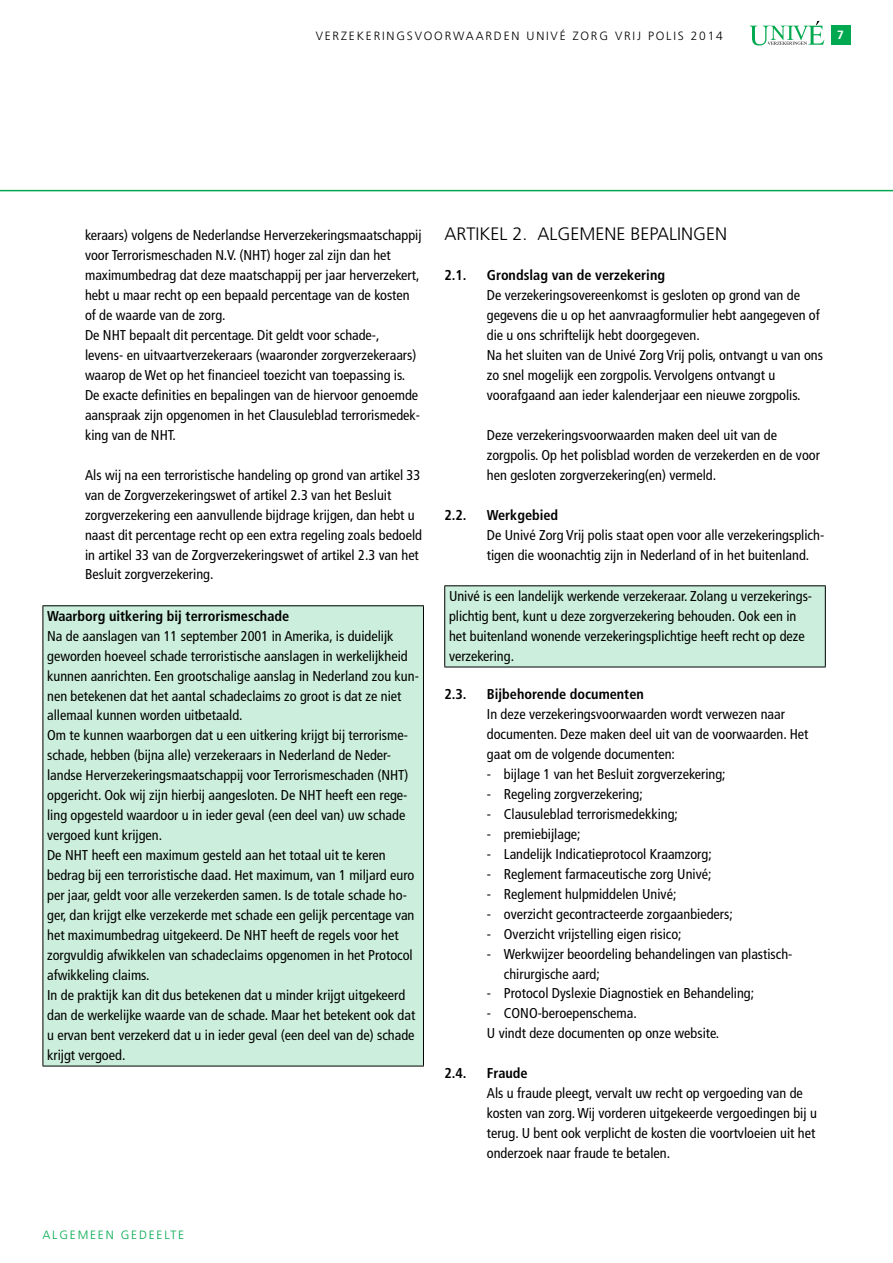
<style>
.page{position:relative;width:893px;height:1263px;background:#fff}
.page>*{position:absolute;margin:0;border:0;box-sizing:border-box;transform-origin:0 0}
.t1{font:300 18px "Frutiger";color:#000}
.t2{font:condensed 14.25px/20px "Frutiger";color:#000}
.t3{font:700 condensed 14.25px "Frutiger";color:#000}
.t4{font:300 12px "Frutiger";letter-spacing:.15em;color:#000}
.t5{font:300 12px "Frutiger";color:#00a94f}
.t6{font:700 12px "Frutiger";color:#fff}
</style>
<div class="page">
<svg style="left:0;top:189px;width:893px;height:2px;background:#6ece9a"></svg>
<div style="left:831px;top:26px;width:19px;height:19px;background:#00a94f"></div>
<svg style="left:749px;top:21px;width:75px;height:25px"></svg>
<div style="left:43px;top:606px;width:380px;height:460px;background:#cceedc"></div>
<hr style="left:43px;top:605px;width:381px;height:1px;background:#000">
<hr style="left:43px;top:606px;width:1px;height:460px;background:#000">
<hr style="left:423px;top:606px;width:1px;height:460px;background:#000">
<hr style="left:43px;top:1066px;width:381px;height:1px;background:#000">
<div style="left:445px;top:586px;width:380px;height:81px;background:#cceedc"></div>
<hr style="left:444px;top:585px;width:382px;height:1px;background:#000">
<hr style="left:444px;top:586px;width:1px;height:81px;background:#000">
<hr style="left:825px;top:586px;width:1px;height:81px;background:#000">
<hr style="left:444px;top:667px;width:382px;height:1px;background:#000">
<p class="t4" style="left:316px;top:29px;width:409px">VERZEKERINGSVOORWAARDEN UNIVÉ ZORG VRIJ POLIS 2014</p>
<p class="t6" style="left:837px;top:27px;width:8px">7</p>
<p class="t2" style="left:85px;top:225px;width:338px">keraars) volgens de Nederlandse Herverzekeringsmaatschappij voor Terrorismeschaden N.V. (NHT) hoger zal zijn dan het maximumbedrag dat deze maatschappij per jaar herverzekert, hebt u maar recht op een bepaald percentage van de kosten of de waarde van de zorg.<br>De NHT bepaalt dit percentage. Dit geldt voor schade-,<br>levens- en uitvaartverzekeraars (waaronder zorgverzekeraars) waarop de Wet op het financieel toezicht van toepassing is.<br>De exacte definities en bepalingen van de hiervoor genoemde aanspraak zijn opgenomen in het Clausuleblad terrorismedek&shy;king van de NHT.</p>
<p class="t2" style="left:85px;top:465px;width:339px">Als wij na een terroristische handeling op grond van artikel 33 van de Zorgverzekeringswet of artikel 2.3 van het Besluit zorgverzekering een aanvullende bijdrage krijgen, dan hebt u naast dit percentage recht op een extra regeling zoals bedoeld in artikel 33 van de Zorgverzekeringswet of artikel 2.3 van het Besluit zorgverzekering.</p>
<p class="t3" style="left:47px;top:607px;width:244px">Waarborg uitkering bij terrorismeschade</p>
<p class="t2" style="left:47px;top:626px;width:373px">Na de aanslagen van 11 september 2001 in Amerika, is duidelijk geworden hoeveel schade terroristische aanslagen in werkelijkheid kunnen aanrichten. Een grootschalige aanslag in Nederland zou kun&shy;nen betekenen dat het aantal schadeclaims zo groot is dat ze niet allemaal kunnen worden uitbetaald.<br>Om te kunnen waarborgen dat u een uitkering krijgt bij terrorisme&shy;schade, hebben (bijna alle) verzekeraars in Nederland de Neder&shy;landse Herverzekeringsmaatschappij voor Terrorismeschaden (NHT) opgericht. Ook wij zijn hierbij aangesloten. De NHT heeft een rege&shy;ling opgesteld waardoor u in ieder geval (een deel van) uw schade vergoed kunt krijgen.<br>De NHT heeft een maximum gesteld aan het totaal uit te keren bedrag bij een terroristische daad. Het maximum, van 1 miljard euro per jaar, geldt voor alle verzekerden samen. Is de totale schade ho&shy;ger, dan krijgt elke verzekerde met schade een gelijk percentage van het maximumbedrag uitgekeerd. De NHT heeft de regels voor het zorgvuldig afwikkelen van schadeclaims opgenomen in het Protocol afwikkeling claims.<br>In de praktijk kan dit dus betekenen dat u minder krijgt uitgekeerd dan de werkelijke waarde van de schade. Maar het betekent ook dat u ervan bent verzekerd dat u in ieder geval (een deel van de) schade krijgt vergoed.</p>
<p class="t1" style="left:444px;top:224px;width:284px">ARTIKEL 2. ALGEMENE BEPALINGEN</p>
<p class="t3" style="left:444px;top:267px;width:24px">2.1.</p>
<p class="t3" style="left:487px;top:267px;width:180px">Grondslag van de verzekering</p>
<p class="t2" style="left:487px;top:285px;width:338px">De verzekeringsovereenkomst is gesloten op grond van de gegevens die u op het aanvraagformulier hebt aangegeven of die u ons schriftelijk hebt doorgegeven.<br>Na het sluiten van de Univé Zorg Vrij polis, ontvangt u van ons zo snel mogelijk een zorgpolis. Vervolgens ontvangt u voorafgaand aan ieder kalenderjaar een nieuwe zorgpolis.</p>
<p class="t2" style="left:487px;top:425px;width:335px">Deze verzekeringsvoorwaarden maken deel uit van de zorgpolis. Op het polisblad worden de verzekerden en de voor hen gesloten zorgverzekering(en) vermeld.</p>
<p class="t3" style="left:444px;top:506px;width:24px">2.2.</p>
<p class="t3" style="left:487px;top:506px;width:73px">Werkgebied</p>
<p class="t2" style="left:487px;top:525px;width:338px">De Univé Zorg Vrij polis staat open voor alle verzekeringsplich&shy;tigen die woonachtig zijn in Nederland of in het buitenland.</p>
<p class="t2" style="left:449px;top:586px;width:365px">Univé is een landelijk werkende verzekeraar. Zolang u verzekerings&shy;plichtig bent, kunt u deze zorgverzekering behouden. Ook een in het buitenland wonende verzekeringsplichtige heeft recht op deze verzekering.</p>
<p class="t3" style="left:444px;top:686px;width:24px">2.3.</p>
<p class="t3" style="left:487px;top:686px;width:158px">Bijbehorende documenten</p>
<p class="t2" style="left:487px;top:704px;width:323px">In deze verzekeringsvoorwaarden wordt verwezen naar documenten. Deze maken deel uit van de voorwaarden. Het gaat om de volgende documenten:</p>
<p class="t2" style="left:487px;top:764px;width:240px">- bijlage 1 van het Besluit zorgverzekering;</p>
<p class="t2" style="left:487px;top:784px;width:158px">- Regeling zorgverzekering;</p>
<p class="t2" style="left:487px;top:804px;width:193px">- Clausuleblad terrorismedekking;</p>
<p class="t2" style="left:487px;top:824px;width:95px">- premiebijlage;</p>
<p class="t2" style="left:487px;top:844px;width:226px">- Landelijk Indicatieprotocol Kraamzorg;</p>
<p class="t2" style="left:487px;top:864px;width:226px">- Reglement farmaceutische zorg Univé;</p>
<p class="t2" style="left:487px;top:884px;width:191px">- Reglement hulpmiddelen Univé;</p>
<p class="t2" style="left:487px;top:904px;width:247px">- overzicht gecontracteerde zorgaanbieders;</p>
<p class="t2" style="left:487px;top:924px;width:196px">- Overzicht vrijstelling eigen risico;</p>
<p class="t2" style="left:504px;top:944px;width:290px;text-indent:-17px">- Werkwijzer beoordeling behandelingen van plastisch&shy;chirurgische aard;</p>
<p class="t2" style="left:487px;top:984px;width:269px">- Protocol Dyslexie Diagnostiek en Behandeling;</p>
<p class="t2" style="left:487px;top:1003px;width:234px">- CONO-beroepenschema.<br>U vindt deze documenten op onze website.</p>
<p class="t3" style="left:444px;top:1065px;width:24px">2.4.</p>
<p class="t3" style="left:487px;top:1065px;width:42px">Fraude</p>
<p class="t2" style="left:487px;top:1083px;width:331px">Als u fraude pleegt, vervalt uw recht op vergoeding van de kosten van zorg. Wij vorderen uitgekeerde vergoedingen bij u terug. U bent ook verplicht de kosten die voortvloeien uit het onderzoek naar fraude te betalen.</p>
<p class="t5" style="left:43px;top:1228px;width:20px">ALGEMEEN</p>
<p class="t5" style="left:121px;top:1228px;width:9px">GEDEELTE</p>
</div>
